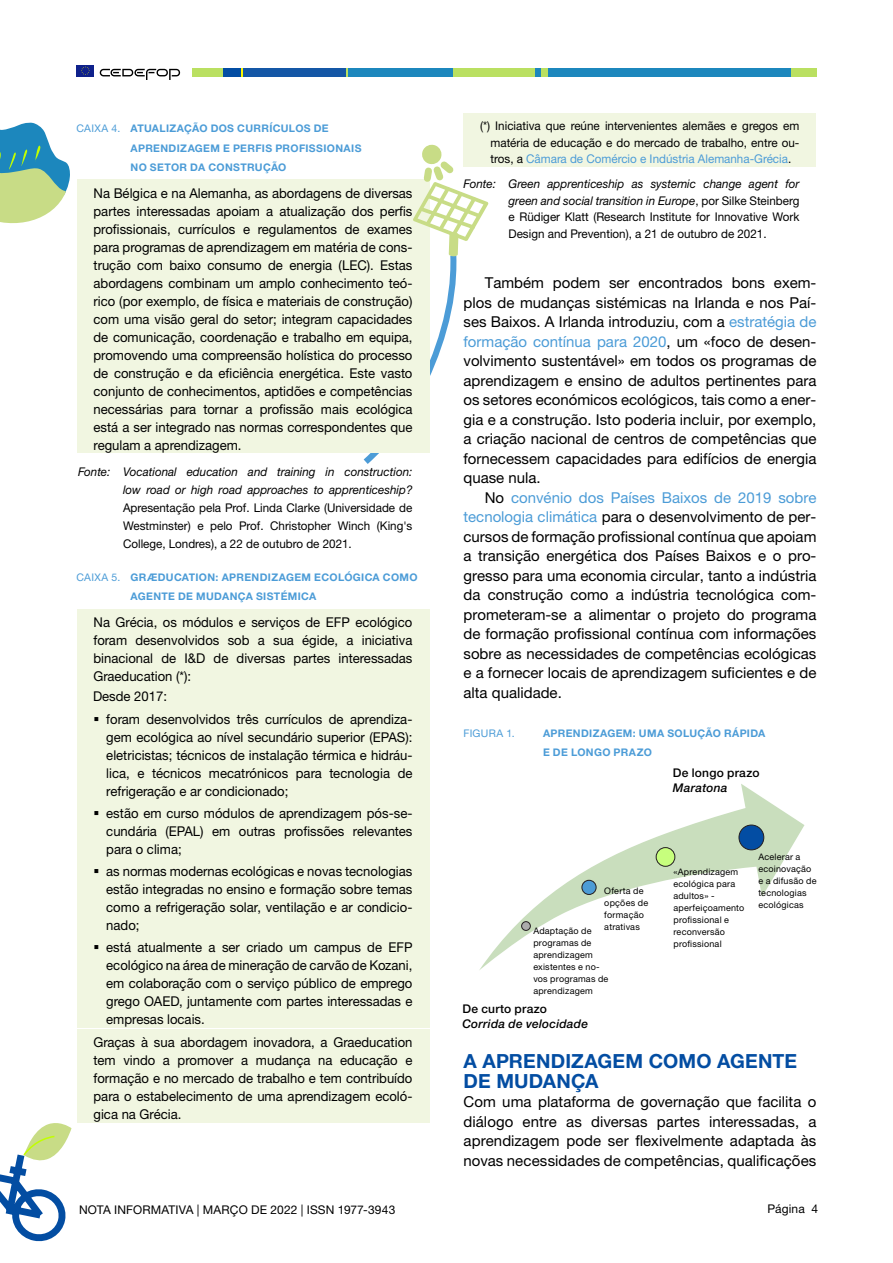
<style>
.page{position:relative;width:893px;height:1263px;background:#fff}
.page>*{position:absolute;margin:0;border:0;box-sizing:border-box;transform-origin:0 0}
.t1{font:700 19.5px/19.5px "Helvetica Neue LTW1 G";letter-spacing:.01em;color:#034da2}
.t2{font:15px/19.5px "Helvetica Neue LTW1 G";color:#000;text-align:justify}
.t3{font:13.5px/18px "Helvetica Neue LTW1 G";color:#000;text-align:justify}
.t4{font:12px/16.5px "Helvetica Neue LTW1 G";color:#000;text-align:justify}
.t5{font:italic 12px/18px "Helvetica Neue LTW1 G";color:#000;text-align:right}
.t6{font:italic 500 12px "Helvetica Neue LTW1 G";letter-spacing:.015em;color:#000}
.t7{font:500 12px "Helvetica Neue LTW1 G";letter-spacing:.02em;color:#000}
.t8{font:700 10.5px/19.5px "Helvetica Neue LTW1 G";letter-spacing:.035em;color:#4c9cd7}
.t9{font:10.5px "Helvetica Neue LTW1 G";letter-spacing:.025em;color:#4c9cd7}
.t10{font:9px/12px "Helvetica Neue LTW1 G";letter-spacing:.025em;color:#000}
.s1{font-weight:400}
.s2{color:#4c9cd7}
.s3{font-style:italic}
</style>
<div class="page">
<div style="left:77px;top:65px;width:17px;height:11px;background:#0f218c"></div>
<svg style="left:81px;top:66px;width:9px;height:9px"></svg>
<svg style="left:100px;top:69px;width:80px;height:11px"></svg>
<div style="left:193px;top:68px;width:30px;height:9px;background:#bae061"></div>
<div style="left:347px;top:68px;width:106px;height:9px;background:#1c87bd"></div>
<div style="left:453px;top:68px;width:82px;height:9px;background:#bae061"></div>
<div style="left:535px;top:68px;width:7px;height:9px;background:#1c87bd"></div>
<div style="left:548px;top:68px;width:243px;height:9px;background:#1c87bd"></div>
<div style="left:542px;top:68px;width:6px;height:9px;background:#bae061"></div>
<div style="left:223px;top:68px;width:18px;height:9px;background:#034da3"></div>
<svg style="left:241px;top:68px;width:2px;height:9px"></svg>
<svg style="left:345px;top:68px;width:2px;height:9px"></svg>
<div style="left:243px;top:68px;width:102px;height:9px;background:#1457a6"></div>
<div style="left:791px;top:68px;width:26px;height:9px;background:#bae061"></div>
<div style="left:463px;top:114px;width:353px;height:53px;background:#f1f6e1"></div>
<svg style="left:0;top:1123px;width:72px;height:119px"></svg>
<svg style="left:0;top:122px;width:70px;height:102px"></svg>
<div style="left:77px;top:180px;width:352px;height:273px;background:#f1f6e1"></div>
<div style="left:77px;top:609px;width:352px;height:75px;background:#f1f6e1"></div>
<div style="left:77px;top:685px;width:352px;height:20px;background:#f1f6e1"></div>
<div style="left:77px;top:706px;width:352px;height:93px;background:#f1f6e1"></div>
<div style="left:77px;top:800px;width:352px;height:58px;background:#f1f6e1"></div>
<div style="left:77px;top:858px;width:352px;height:76px;background:#f1f6e1"></div>
<div style="left:77px;top:934px;width:352px;height:94px;background:#f1f6e1"></div>
<div style="left:77px;top:1029px;width:352px;height:93px;background:#f1f6e1"></div>
<svg style="left:357px;top:144px;width:131px;height:320px"></svg>
<svg style="left:479px;top:784px;width:325px;height:186px"></svg>
<div style="left:522px;top:922px;width:8px;height:8px;background:#ababab;border-radius:50%"></div>
<div style="left:521px;top:921px;width:10px;height:10px;border:1px solid #241f21;border-radius:50%"></div>
<div style="left:582px;top:880px;width:14px;height:14px;background:#4d9cd6;border-radius:50%"></div>
<div style="left:582px;top:880px;width:14px;height:15px;border:1px solid #241f21;border-radius:50%"></div>
<div style="left:656px;top:847px;width:19px;height:19px;background:#c7ff7d;border-radius:50%"></div>
<div style="left:656px;top:847px;width:19px;height:20px;border:1px solid #241f21;border-radius:50%"></div>
<div style="left:739px;top:825px;width:25px;height:25px;background:#034da3;border-radius:50%"></div>
<div style="left:739px;top:825px;width:25px;height:25px;border:1px solid #241f21;border-radius:50%"></div>
<p class="t8" style="left:131px;top:118px;width:232px;text-indent:-54px"><span class="s1">CAIXA 4.</span> ATUALIZAÇÃO DOS CURRÍCULOS DE<br>APRENDIZAGEM E PERFIS PROFISSIONAIS<br>NO SETOR DA CONSTRUÇÃO</p>
<p class="t3" style="left:94px;top:184px;width:320px">Na Bélgica e na Alemanha, as abordagens de diversas partes interessadas apoiam a atualização dos perfis profissionais, currículos e regulamentos de exames para programas de aprendizagem em matéria de cons&shy;trução com baixo consumo de energia (LEC). Estas abordagens combinam um amplo conhecimento teó&shy;rico (por exemplo, de física e materiais de construção) com uma visão geral do setor; integram capacidades de comunicação, coordenação e trabalho em equipa, promovendo uma compreensão holística do processo de construção e da eficiência energética. Este vasto conjunto de conhecimentos, aptidões e competências necessárias para tornar a profissão mais ecológica está a ser integrado nas normas correspondentes que regulam a aprendizagem.</p>
<p class="t5" style="left:78px;top:463px;width:336px">Fonte: Vocational education and training in construction: low road or high road approaches to apprenticeship?</p>
<p class="t4" style="left:123px;top:499px;width:291px;line-height:18px">Apresentação pela Prof. Linda Clarke (Universidade de Westminster) e pelo Prof. Christopher Winch (King's College, Londres), a 22 de outubro de 2021.</p>
<p class="t8" style="left:131px;top:567px;width:289px;text-indent:-54px"><span class="s1">CAIXA 5.</span> GRÆDUCATION: APRENDIZAGEM ECOLÓGICA COMO<br>AGENTE DE MUDANÇA SISTÉMICA</p>
<p class="t3" style="left:94px;top:613px;width:320px">Na Grécia, os módulos e serviços de EFP ecológico foram desenvolvidos sob a sua égide, a iniciativa binacional de I&amp;D de diversas partes interessadas Graeducation (*):</p>
<p class="t3" style="left:106px;top:685px;width:308px;line-height:22.2px;text-indent:-13px">Desde 2017:<br>foram desenvolvidos três currículos de aprendiza-</p>
<p class="t3" style="left:106px;top:728px;width:308px">gem ecológica ao nível secundário superior (EPAS): eletricistas; técnicos de instalação térmica e hidráu&shy;lica, e técnicos mecatrónicos para tecnologia de refrigeração e ar condicionado;</p>
<p class="t3" style="left:106px;top:804px;width:308px">estão em curso módulos de aprendizagem pós-se&shy;cundária (EPAL) em outras profissões relevantes para o clima;</p>
<p class="t3" style="left:106px;top:862px;width:308px">as normas modernas ecológicas e novas tecnologias estão integradas no ensino e formação sobre temas como a refrigeração solar, ventilação e ar condicio&shy;nado;</p>
<p class="t3" style="left:106px;top:938px;width:308px">está atualmente a ser criado um campus de EFP ecológico na área de mineração de carvão de Kozani, em colaboração com o serviço público de emprego grego OAED, juntamente com partes interessadas e empresas locais.</p>
<p class="t3" style="left:94px;top:1033px;width:320px">Graças à sua abordagem inovadora, a Graeducation tem vindo a promover a mudança na educação e formação e no mercado de trabalho e tem contribuído para o estabelecimento de uma aprendizagem ecoló&shy;gica na Grécia.</p>
<p class="t4" style="left:490px;top:117px;width:310px;text-indent:-10px">(*) Iniciativa que reúne intervenientes alemães e gregos em matéria de educação e do mercado de trabalho, entre ou&shy;tros, a <span class="s2">Câmara de Comércio e Indústria Alemanha-Grécia</span>.</p>
<p class="t4" style="left:508px;top:175px;width:292px;text-indent:-45px"><span class="s3">Fonte: Green apprenticeship as systemic change agent for green and social transition in Europe</span>, por Silke Steinberg e Rüdiger Klatt (Research Institute for Innovative Work Design and Prevention), a 21 de outubro de 2021.</p>
<p class="t2" style="left:463px;top:273px;width:354px;text-indent:21px">Também podem ser encontrados bons exem&shy;plos de mudanças sistémicas na Irlanda e nos Paí&shy;ses Baixos. A Irlanda introduziu, com a <span class="s2">estratégia de formação contínua para 2020</span>, um «foco de desen&shy;volvimento sustentável» em todos os programas de aprendizagem e ensino de adultos pertinentes para os setores económicos ecológicos, tais como a ener&shy;gia e a construção. Isto poderia incluir, por exemplo, a criação nacional de centros de competências que fornecessem capacidades para edifícios de energia quase nula.</p>
<p class="t2" style="left:463px;top:487px;width:354px;text-indent:21px">No <span class="s2">convénio dos Países Baixos de 2019 sobre tecnologia climática</span> para o desenvolvimento de per&shy;cursos de formação profissional contínua que apoiam a transição energética dos Países Baixos e o pro&shy;gresso para uma economia circular, tanto a indústria da construção como a indústria tecnológica com&shy;prometeram-se a alimentar o projeto do programa de formação profissional contínua com informações sobre as necessidades de competências ecológicas e a fornecer locais de aprendizagem suficientes e de alta qualidade.</p>
<p class="t9" style="left:463px;top:726px;width:53px">FIGURA 1.</p>
<p class="t8" style="left:543px;top:723px;width:224px">APRENDIZAGEM: UMA SOLUÇÃO RÁPIDA<br>E DE LONGO PRAZO</p>
<p class="t10" style="left:604px;top:885px;width:45px">Oferta de opções de formação atrativas</p>
<p class="t10" style="left:533px;top:925px;width:77px">Adaptação de programas de aprendizagem existentes e no&shy;vos programas de aprendizagem</p>
<p class="t7" style="left:462px;top:1001px;width:86px">De curto prazo</p>
<p class="t6" style="left:462px;top:1016px;width:127px">Corrida de velocidade</p>
<p class="t7" style="left:673px;top:765px;width:88px">De longo prazo</p>
<p class="t6" style="left:673px;top:780px;width:56px">Maratona</p>
<p class="t10" style="left:673px;top:865px;width:72px">«Aprendizagem ecológica para adultos» - aperfeiçoamento profissional e reconversão profissional</p>
<p class="t10" style="left:758px;top:850px;width:60px">Acelerar a ecoinovação e a difusão de tecnologias ecológicas</p>
<h1 class="t1" style="left:463px;top:1051px;width:335px">A APRENDIZAGEM COMO AGENTE<br>DE MUDANÇA</h1>
<p class="t2" style="left:463px;top:1092px;width:354px">Com uma plataforma de governação que facilita o diálogo entre as diversas partes interessadas, a aprendizagem pode ser flexivelmente adaptada às novas necessidades de competências, qualificações</p>
<p class="t4" style="left:79px;top:1201px;width:318px">NOTA INFORMATIVA | MARÇO DE 2022 | ISSN 1977-3943</p>
<p class="t4" style="left:767px;top:1201px;width:52px">Página 4</p>
</div>
